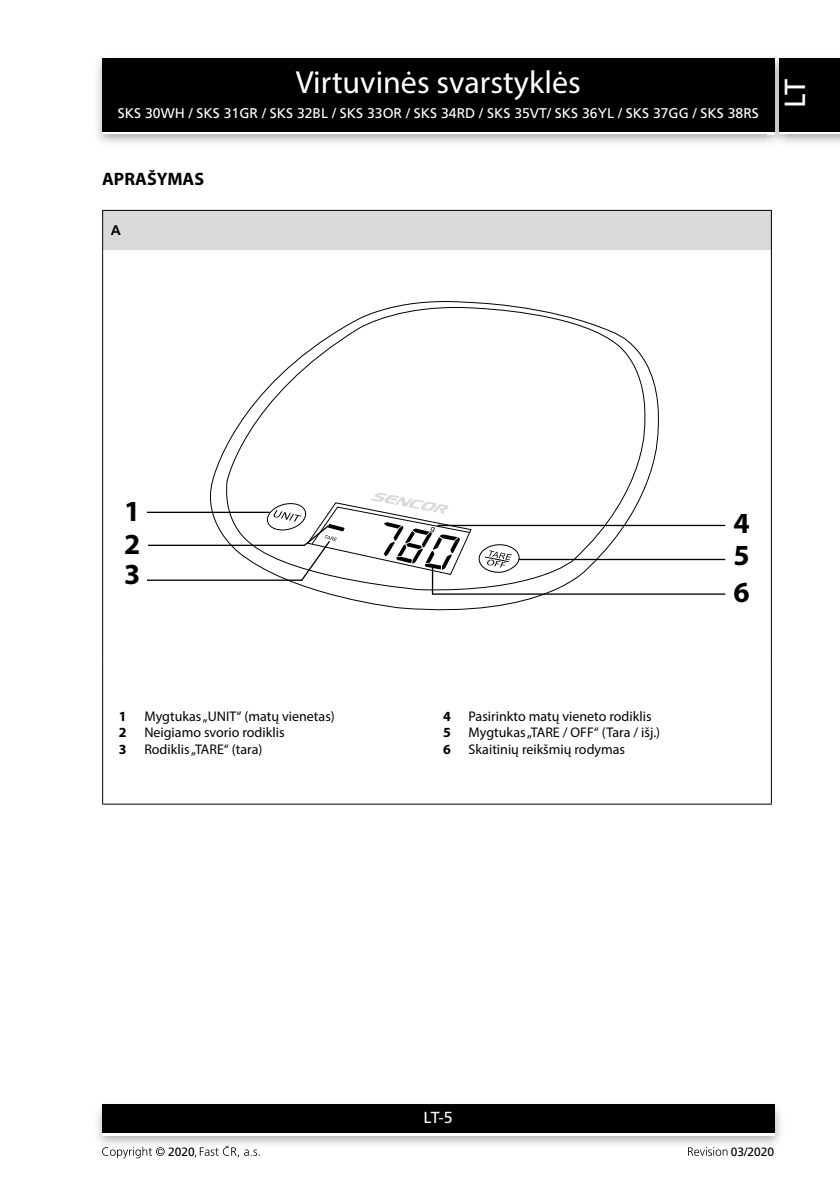
<style>
.page{position:relative;width:840px;height:1191px;background:#fff}
.page>*{position:absolute;margin:0;border:0;box-sizing:border-box;transform-origin:0 0}
.t1{font:32px "Myriad Pro";color:#fff}
.t2{font:700 29.2px "Myriad Pro";color:#000}
.t3{font:29px "Frutiger LT Com";color:#fff}
.t4{font:700 18px "Myriad Pro";color:#000}
.t5{font:16px "Frutiger LT Com";color:#fff}
.t6{font:14px "Myriad Pro";color:#000}
.t7{font:14px "Frutiger LT Com";color:#fff}
.t8{font:700 14px "Myriad Pro";color:#000}
.t9{font:700 14px "Frutiger LT Com";color:#000}
.t10{font:12px "Frutiger LT Com";color:#000}
</style>
<div class="page">
<div style="left:102px;top:61px;width:672px;height:73px;background:linear-gradient(to right,#000,#000)"></div>
<div style="left:102px;top:58px;width:672px;height:73px;background:#000"></div>
<img style="left:97px;top:1104px;width:684px;height:41px">
<div style="left:102px;top:1107px;width:672px;height:28px;background:linear-gradient(to right,#fff,#fff)"></div>
<div style="left:102px;top:1104px;width:672px;height:28px;background:#000"></div>
<img style="left:767px;top:56px;width:18px;height:89px">
<svg style="left:767px;top:131px;width:7px;height:3px"></svg>
<img style="left:767px;top:58px;width:7px;height:3px">
<img style="left:767px;top:61px;width:7px;height:70px">
<div style="left:778px;top:61px;width:61px;height:73px;background:linear-gradient(to right,#000,#000)"></div>
<div style="left:778px;top:58px;width:61px;height:73px;background:#000"></div>
<svg style="left:102px;top:1146px;width:63px;height:12px"></svg>
<svg style="left:195px;top:1145px;width:64px;height:12px"></svg>
<svg style="left:688px;top:1147px;width:39px;height:8px"></svg>
<div style="left:103px;top:210px;width:668px;height:40px;background:#dadada"></div>
<hr style="left:102px;top:210px;width:669px;height:1px;background:#000">
<hr style="left:102px;top:211px;width:1px;height:39px;background:#000">
<hr style="left:770px;top:211px;width:1px;height:39px;background:#000">
<hr style="left:102px;top:250px;width:1px;height:411px;background:#000">
<hr style="left:770px;top:250px;width:1px;height:411px;background:#000">
<hr style="left:102px;top:661px;width:1px;height:142px;background:#000">
<hr style="left:770px;top:661px;width:1px;height:142px;background:#000">
<hr style="left:102px;top:803px;width:669px;height:1px;background:#000">
<svg style="left:210px;top:301px;width:448px;height:309px"></svg>
<hr style="left:147px;top:511px;width:122px;height:2px;background:#000">
<hr style="left:437px;top:525px;width:287px;height:1px;background:#000">
<hr style="left:518px;top:559px;width:206px;height:1px;background:#000">
<hr style="left:431px;top:593px;width:293px;height:2px;background:#000">
<hr style="left:147px;top:579px;width:155px;height:2px;background:#000">
<hr style="left:148px;top:544px;width:156px;height:2px;background:#000">
<hr style="left:431px;top:564px;width:2px;height:30px;background:#000">
<svg style="left:484px;top:550px;width:28px;height:18px"></svg>
<svg style="left:266px;top:492px;width:206px;height:90px"></svg>
<h1 class="t1" style="left:296px;top:62px;width:286px">Virtuvinės svarstyklės</h1>
<p class="t7" style="left:118px;top:105px;width:642px">SKS 30WH / SKS 31GR / SKS 32BL / SKS 33OR / SKS 34RD / SKS 35VT/ SKS 36YL / SKS 37GG / SKS 38RS</p>
<p class="t4" style="left:102px;top:167px;width:103px">APRAŠYMAS</p>
<p class="t9" style="left:111px;top:222px;width:12px">A</p>
<h3 class="t3" style="left:777px;top:108px;width:31px;rotate:-90deg">LT</h3>
<h2 class="t2" style="left:124px;top:492px;width:18px">1</h2>
<h2 class="t2" style="left:124px;top:525px;width:18px">2</h2>
<h2 class="t2" style="left:124px;top:555px;width:18px">3</h2>
<p class="t8" style="left:119px;top:707px;width:9px">1</p>
<p class="t6" style="left:144px;top:707px;width:192px">Mygtukas „UNIT“ (matų vienetas)</p>
<p class="t8" style="left:119px;top:723px;width:9px">2</p>
<p class="t6" style="left:144px;top:724px;width:142px">Neigiamo svorio rodiklis</p>
<p class="t8" style="left:119px;top:740px;width:9px">3</p>
<p class="t6" style="left:144px;top:740px;width:119px">Rodiklis „TARE“ (tara)</p>
<p class="t8" style="left:443px;top:707px;width:9px">4</p>
<p class="t6" style="left:468px;top:707px;width:185px">Pasirinkto matų vieneto rodiklis</p>
<p class="t8" style="left:443px;top:723px;width:9px">5</p>
<p class="t6" style="left:468px;top:724px;width:193px">Mygtukas „TARE / OFF“ (Tara / išj.)</p>
<p class="t8" style="left:443px;top:740px;width:9px">6</p>
<p class="t6" style="left:468px;top:740px;width:158px">Skaitinių reikšmių rodymas</p>
<h2 class="t2" style="left:733px;top:503px;width:18px">4</h2>
<h2 class="t2" style="left:733px;top:536px;width:18px">5</h2>
<h2 class="t2" style="left:733px;top:573px;width:18px">6</h2>
<p class="t5" style="left:423px;top:1108px;width:31px">LT-5</p>
<p class="t10" style="left:168px;top:1144px;width:28px">2020</p>
<p class="t10" style="left:730px;top:1144px;width:45px">03/2020</p>
</div>
